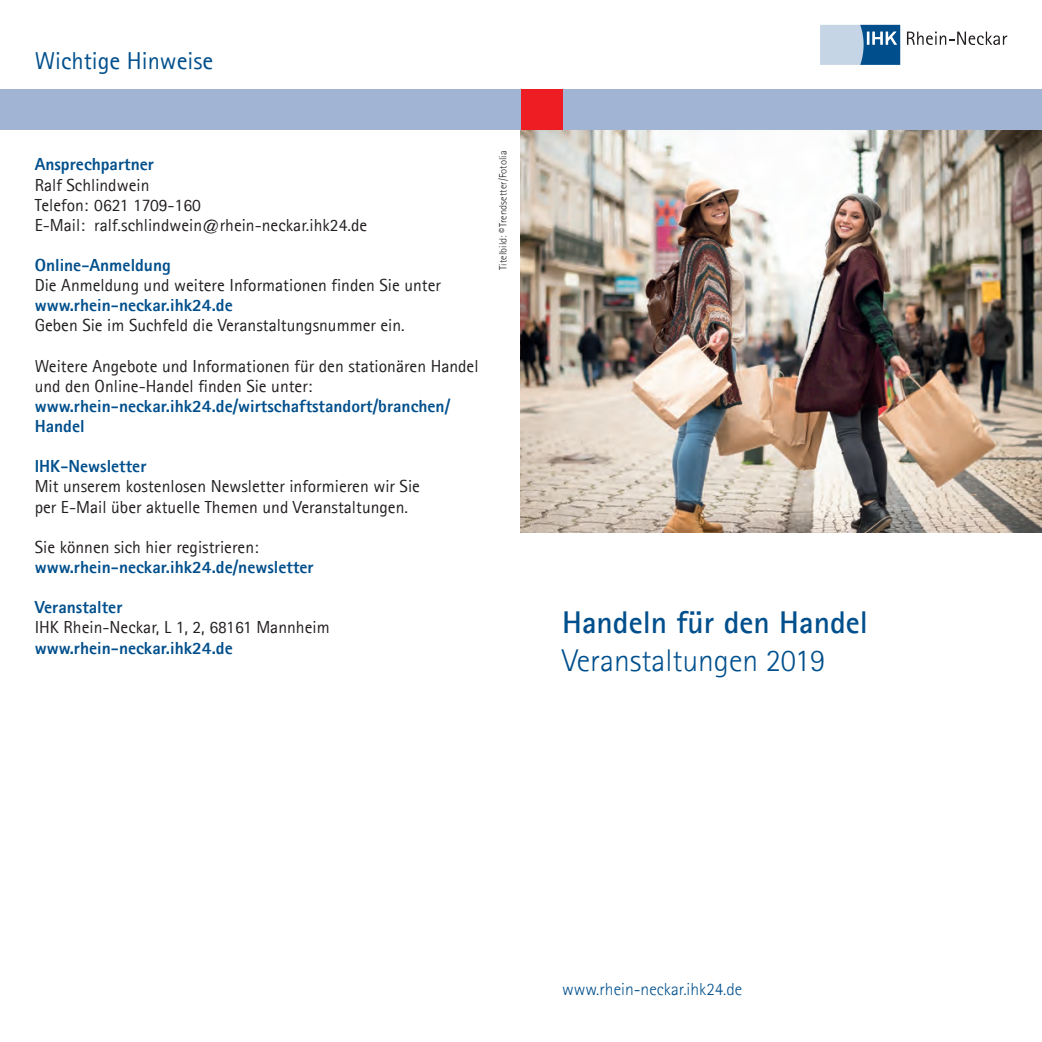
<style>
.page{position:relative;width:1042px;height:1042px;background:#fff}
.page>*{position:absolute;margin:0;border:0;box-sizing:border-box;transform-origin:0 0}
.t1{font:700 31.5px "Agfa Rotis Sans Serif";color:#004f8c}
.t2{font:300 31.5px "Agfa Rotis Sans Serif";color:#004f8c}
.t3{font:24.5px "Agfa Rotis Sans Serif";color:#004f8c}
.t4{font:17.5px/20.1px "Agfa Rotis Sans Serif";color:#231f20}
.t5{font:17.5px/20.1px "Agfa Rotis Sans Serif Ex Bd";color:#004f8c}
.t6{font:300 17.5px "Agfa Rotis Sans Serif";color:#004f8c}
.t7{font:300 10.5px "Agfa Rotis Sans Serif";letter-spacing:.01em;color:#231f20}
</style>
<div class="page">
<svg style="left:820px;top:25px;width:80px;height:40px;background:#78a1c2"></svg>
<svg style="left:907px;top:32px;width:100px;height:13px"></svg>
<img style="left:521px;top:130px;width:521px;height:402px">
<div style="left:0;top:89px;width:1042px;height:41px;background:#a1b4d3"></div>
<div style="left:521px;top:89px;width:41px;height:41px;background:#ee1d23"></div>
<h2 class="t3" style="left:35px;top:46px;width:180px">Wichtige Hinweise</h2>
<p class="t5" style="left:35px;top:154px;width:121px">Ansprechpartner</p>
<p class="t4" style="left:35px;top:174px;width:334px">Ralf Schlindwein<br>Telefon: 0621 1709-160<br>E-Mail: ralf.schlindwein@rhein-neckar.ihk24.de</p>
<p class="t5" style="left:35px;top:255px;width:138px">Online-Anmeldung</p>
<p class="t4" style="left:35px;top:275px;width:408px">Die Anmeldung und weitere Informationen finden Sie unter</p>
<p class="t5" style="left:35px;top:295px;width:200px">www.rhein-neckar.ihk24.de</p>
<p class="t4" style="left:35px;top:315px;width:371px">Geben Sie im Suchfeld die Veranstaltungsnummer ein.</p>
<p class="t4" style="left:35px;top:356px;width:445px">Weitere Angebote und Informationen für den stationären Handel und den Online-Handel finden Sie unter:</p>
<p class="t5" style="left:35px;top:396px;width:417px">www.rhein-neckar.ihk24.de/wirtschaftstandort/branchen/<br>Handel</p>
<p class="t5" style="left:35px;top:456px;width:113px">IHK-Newsletter</p>
<p class="t4" style="left:35px;top:476px;width:387px">Mit unserem kostenlosen Newsletter informieren wir Sie per E-Mail über aktuelle Themen und Veranstaltungen.</p>
<p class="t4" style="left:35px;top:537px;width:225px">Sie können sich hier registrieren:</p>
<p class="t5" style="left:35px;top:557px;width:281px">www.rhein-neckar.ihk24.de/newsletter</p>
<p class="t5" style="left:35px;top:597px;width:89px">Veranstalter</p>
<p class="t4" style="left:35px;top:617px;width:296px">IHK Rhein-Neckar, L 1, 2, 68161 Mannheim</p>
<p class="t5" style="left:35px;top:637px;width:200px">www.rhein-neckar.ihk24.de</p>
<p class="t7" style="left:497px;top:270px;width:121px;rotate:-90deg">Titelbild: ©Trendsetter/Fotolia</p>
<h1 class="t1" style="left:562px;top:602px;width:307px">Handeln für den Handel</h1>
<h1 class="t2" style="left:562px;top:642px;width:264px">Veranstaltungen 2019</h1>
<p class="t6" style="left:562px;top:979px;width:182px">www.rhein-neckar.ihk24.de</p>
</div>
